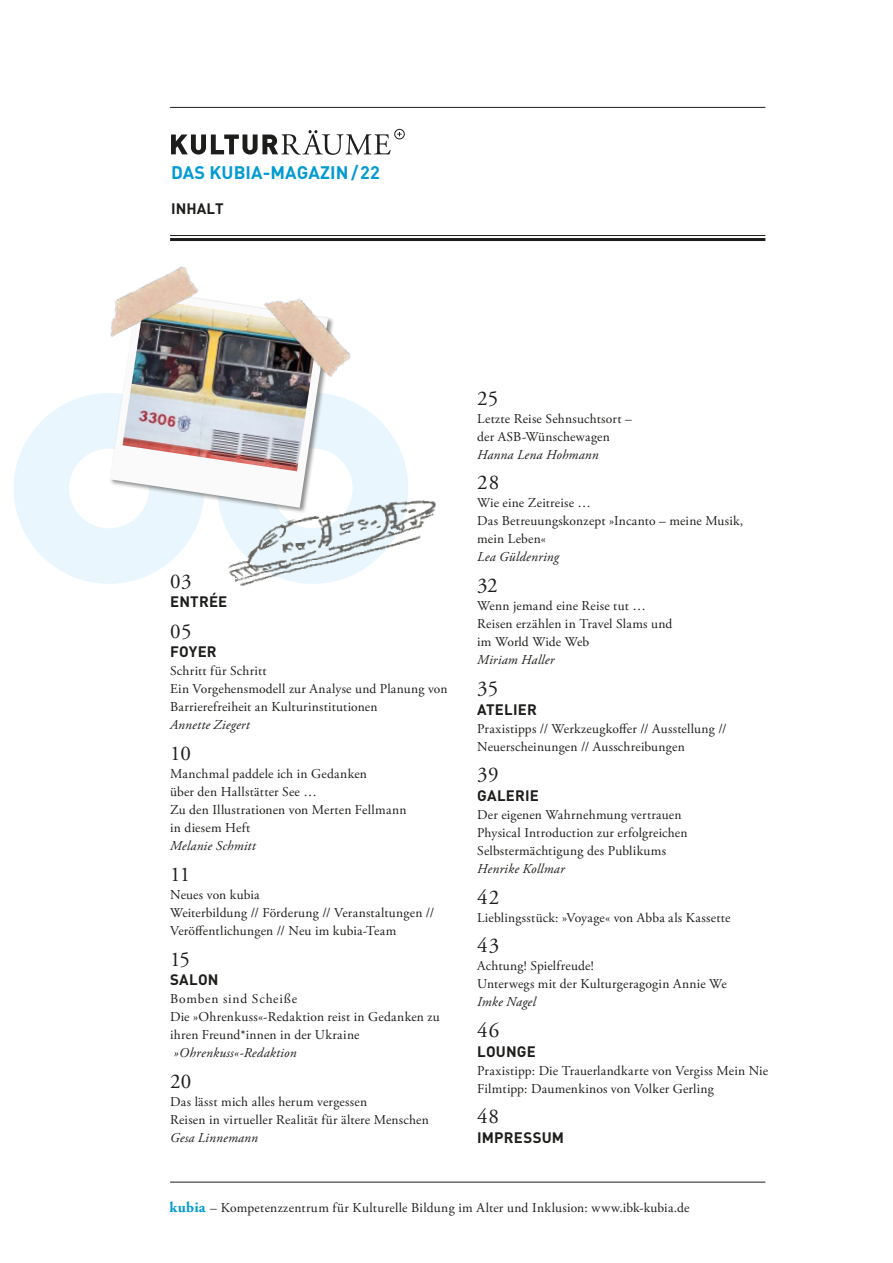
<style>
.page{position:relative;width:893px;height:1263px;background:#fff}
.page>*{position:absolute;margin:0;border:0;box-sizing:border-box;transform-origin:0 0}
.Inhaltsverzeichnis_01_Seitenzahl{font:21px "Adobe Garamond Pro";letter-spacing:.035em;color:#1d1d1b}
.Inhaltsverzeichnis_04_Inhalt_Text{font:21px "Adobe Garamond Pro";color:#1d1d1b}
.Inhaltsverzeichnis_02_Inhalt_Head{font:21px "Adobe Garamond Pro";color:#1d1d1b}
.Inhaltsverzeichnis_02_Inhalt_Head-2{font:700 18px "DIN";letter-spacing:.005em;color:#009bd2}
.Inhaltsverzeichnis_02_Inhalt_Head-3{font:700 15px "DIN";letter-spacing:.01em;color:#1d1d1b}
.Inhaltsverzeichnis_04_Inhalt_Text-2{font:13.5px/18px "Adobe Garamond Pro";letter-spacing:.015em;color:#1d1d1b}
.Inhaltsverzeichnis_04_Inhalt_Text-3{font:italic 13.5px "Adobe Garamond Pro";letter-spacing:.015em;color:#1d1d1b}
.Inhaltsverzeichnis_01_Seitenzahl-2{font:13.5px/18px "Adobe Garamond Pro";letter-spacing:.025em;color:#1d1d1b}
.Inhaltsverzeichnis_01_Seitenzahl-3{font:13.5px "Adobe Garamond Pro";letter-spacing:.06em;color:#1d1d1b}
.Inhaltsverzeichnis_01_Seitenzahl-4{font:italic 13.5px "Adobe Garamond Pro";letter-spacing:.015em;color:#1d1d1b}
.s1{font-style:italic}
.s2{font-weight:700;font-size:15px;color:#009bd2}
</style>
<div class="page">
<div style="left:217px;top:393px;width:191px;height:191px;border:56px solid #d4edfc;border-radius:50%"></div>
<div style="left:14px;top:393px;width:190px;height:191px;border:56px solid #d4edfc;border-radius:50%"></div>
<img style="left:195px;top:475px;width:241px;height:111px">
<hr style="left:170px;top:107px;width:595px;height:1px;background:#1d1d1b">
<hr style="left:170px;top:235px;width:595px;height:1px;background:#1d1d1b">
<hr style="left:170px;top:238px;width:595px;height:3px;background:#1d1d1b">
<svg style="left:171px;top:130px;width:220px;height:25px"></svg>
<svg style="left:397px;top:132px;width:5px;height:4px"></svg>
<div style="left:394px;top:129px;width:10px;height:10px;border:1px solid #1d1d1b;border-radius:50%"></div>
<div style="left:109px;top:289px;width:225px;height:225px;background:#1d1d1b;opacity:.5"></div>
<svg style="left:110px;top:290px;width:218px;height:218px"></svg>
<img style="left:123px;top:299px;width:196px;height:172px">
<img style="left:109px;top:266px;width:100px;height:101px">
<img style="left:245px;top:289px;width:106px;height:94px">
<hr style="left:170px;top:1182px;width:595px;height:1px;background:#1d1d1b">
<h2 class="Inhaltsverzeichnis_02_Inhalt_Head-2" style="left:171px;top:161px;width:210px">DAS KUBIA-MAGAZIN / 22</h2>
<h2 class="Inhaltsverzeichnis_02_Inhalt_Head-3" style="left:171px;top:198px;width:54px">INHALT</h2>
<p class="Inhaltsverzeichnis_01_Seitenzahl" style="left:170px;top:568px;width:23px">03</p>
<h2 class="Inhaltsverzeichnis_02_Inhalt_Head-3" style="left:170px;top:592px;width:59px">ENTRÉE</h2>
<p class="Inhaltsverzeichnis_01_Seitenzahl" style="left:170px;top:619px;width:23px">05</p>
<h2 class="Inhaltsverzeichnis_02_Inhalt_Head-3" style="left:170px;top:642px;width:48px">FOYER</h2>
<p class="Inhaltsverzeichnis_04_Inhalt_Text-2" style="left:170px;top:663px;width:98px">Schritt für Schritt</p>
<p class="Inhaltsverzeichnis_04_Inhalt_Text-2" style="left:170px;top:681px;width:279px">Ein Vorgehensmodell zur Analyse und Planung von<br>Barrierefreiheit an Kulturinstitutionen</p>
<p class="Inhaltsverzeichnis_04_Inhalt_Text-3" style="left:170px;top:717px;width:81px">Annette Ziegert</p>
<p class="Inhaltsverzeichnis_01_Seitenzahl" style="left:170px;top:741px;width:22px">10</p>
<p class="Inhaltsverzeichnis_04_Inhalt_Text-2" style="left:170px;top:765px;width:198px">Manchmal paddele ich in Gedanken über den Hallstätter See …</p>
<p class="Inhaltsverzeichnis_04_Inhalt_Text-2" style="left:170px;top:801px;width:238px">Zu den Illustrationen von Merten Fellmann in diesem Heft</p>
<p class="Inhaltsverzeichnis_04_Inhalt_Text-3" style="left:170px;top:838px;width:87px">Melanie Schmitt</p>
<p class="Inhaltsverzeichnis_04_Inhalt_Text" style="left:170px;top:862px;width:22px">11</p>
<p class="Inhaltsverzeichnis_04_Inhalt_Text-2" style="left:170px;top:886px;width:266px">Neues von kubia<br>Weiterbildung // Förderung // Veranstaltungen //<br>Veröffentlichungen // Neu im kubia-Team</p>
<p class="Inhaltsverzeichnis_04_Inhalt_Text" style="left:170px;top:946px;width:22px">15</p>
<h2 class="Inhaltsverzeichnis_02_Inhalt_Head-3" style="left:170px;top:970px;width:50px">SALON</h2>
<p class="Inhaltsverzeichnis_01_Seitenzahl-3" style="left:170px;top:991px;width:129px">Bomben sind Scheiße</p>
<p class="Inhaltsverzeichnis_01_Seitenzahl-2" style="left:170px;top:1008px;width:271px">Die »Ohrenkuss«-Redaktion reist in Gedanken zu ihren Freund*innen in der Ukraine</p>
<p class="Inhaltsverzeichnis_04_Inhalt_Text-3" style="left:174px;top:1045px;width:124px">»Ohrenkuss«-Redaktion</p>
<p class="Inhaltsverzeichnis_04_Inhalt_Text" style="left:170px;top:1069px;width:23px">20</p>
<p class="Inhaltsverzeichnis_04_Inhalt_Text-2" style="left:170px;top:1093px;width:199px">Das lässt mich alles herum vergessen</p>
<p class="Inhaltsverzeichnis_04_Inhalt_Text-2" style="left:170px;top:1111px;width:260px">Reisen in virtueller Realität für ältere Menschen</p>
<p class="Inhaltsverzeichnis_01_Seitenzahl-4" style="left:170px;top:1129px;width:89px">Gesa Linnemann</p>
<p class="Inhaltsverzeichnis_01_Seitenzahl" style="left:477px;top:385px;width:23px">25</p>
<p class="Inhaltsverzeichnis_04_Inhalt_Text-2" style="left:477px;top:410px;width:156px">Letzte Reise Sehnsuchtsort –</p>
<p class="Inhaltsverzeichnis_04_Inhalt_Text-2" style="left:477px;top:428px;width:134px">der ASB-Wünschewagen<br><span class="s1">Hanna Lena Hohmann</span></p>
<p class="Inhaltsverzeichnis_01_Seitenzahl" style="left:477px;top:470px;width:23px">28</p>
<p class="Inhaltsverzeichnis_04_Inhalt_Text-2" style="left:477px;top:495px;width:115px">Wie eine Zeitreise …</p>
<p class="Inhaltsverzeichnis_04_Inhalt_Text-2" style="left:477px;top:513px;width:268px">Das Betreuungskonzept »Incanto – meine Musik, mein Leben«</p>
<p class="Inhaltsverzeichnis_04_Inhalt_Text-3" style="left:477px;top:549px;width:83px">Lea Güldenring</p>
<p class="Inhaltsverzeichnis_04_Inhalt_Text" style="left:477px;top:573px;width:22px">32</p>
<p class="Inhaltsverzeichnis_04_Inhalt_Text-2" style="left:477px;top:597px;width:170px">Wenn jemand eine Reise tut …</p>
<p class="Inhaltsverzeichnis_04_Inhalt_Text-2" style="left:477px;top:615px;width:197px">Reisen erzählen in Travel Slams und im World Wide Web<br><span class="s1">Miriam Haller</span></p>
<p class="Inhaltsverzeichnis_04_Inhalt_Text" style="left:477px;top:676px;width:22px">35</p>
<h2 class="Inhaltsverzeichnis_02_Inhalt_Head-3" style="left:477px;top:699px;width:61px">ATELIER</h2>
<p class="Inhaltsverzeichnis_04_Inhalt_Text-2" style="left:477px;top:720px;width:251px">Praxistipps // Werkzeugkoffer // Ausstellung //</p>
<p class="Inhaltsverzeichnis_04_Inhalt_Text-2" style="left:477px;top:738px;width:209px">Neuerscheinungen // Ausschreibungen</p>
<p class="Inhaltsverzeichnis_01_Seitenzahl" style="left:477px;top:762px;width:23px">39</p>
<h2 class="Inhaltsverzeichnis_02_Inhalt_Head-3" style="left:477px;top:785px;width:63px">GALERIE</h2>
<p class="Inhaltsverzeichnis_04_Inhalt_Text-2" style="left:477px;top:806px;width:206px">Der eigenen Wahrnehmung vertrauen</p>
<p class="Inhaltsverzeichnis_04_Inhalt_Text-2" style="left:477px;top:824px;width:212px">Physical Introduction zur erfolgreichen<br>Selbstermächtigung des Publikums</p>
<p class="Inhaltsverzeichnis_04_Inhalt_Text-3" style="left:477px;top:860px;width:89px">Henrike Kollmar</p>
<p class="Inhaltsverzeichnis_01_Seitenzahl" style="left:477px;top:884px;width:24px">42</p>
<p class="Inhaltsverzeichnis_04_Inhalt_Text-2" style="left:477px;top:909px;width:255px">Lieblingsstück: »Voyage« von Abba als Kassette</p>
<p class="Inhaltsverzeichnis_04_Inhalt_Text" style="left:477px;top:933px;width:24px">43</p>
<p class="Inhaltsverzeichnis_04_Inhalt_Text-2" style="left:477px;top:957px;width:118px">Achtung! Spielfreude!</p>
<p class="Inhaltsverzeichnis_04_Inhalt_Text-2" style="left:477px;top:975px;width:251px">Unterwegs mit der Kulturgeragogin Annie We</p>
<p class="Inhaltsverzeichnis_04_Inhalt_Text-3" style="left:477px;top:994px;width:60px">Imke Nagel</p>
<p class="Inhaltsverzeichnis_01_Seitenzahl" style="left:477px;top:1018px;width:24px">46</p>
<h2 class="Inhaltsverzeichnis_02_Inhalt_Head-3" style="left:477px;top:1041px;width:60px">LOUNGE</h2>
<p class="Inhaltsverzeichnis_04_Inhalt_Text-2" style="left:477px;top:1062px;width:292px">Praxistipp: Die Trauerlandkarte von Vergiss Mein Nie</p>
<p class="Inhaltsverzeichnis_04_Inhalt_Text-2" style="left:477px;top:1080px;width:238px">Filmtipp: Daumenkinos von Volker Gerling</p>
<h2 class="Inhaltsverzeichnis_02_Inhalt_Head" style="left:477px;top:1104px;width:23px">48</h2>
<h2 class="Inhaltsverzeichnis_02_Inhalt_Head-3" style="left:477px;top:1127px;width:88px">IMPRESSUM</h2>
<p class="Inhaltsverzeichnis_04_Inhalt_Text-2" style="left:169px;top:1199px;width:522px"><span class="s2">kubia</span> – Kompetenzzentrum für Kulturelle Bildung im Alter und Inklusion: www.ibk-kubia.de</p>
</div>
